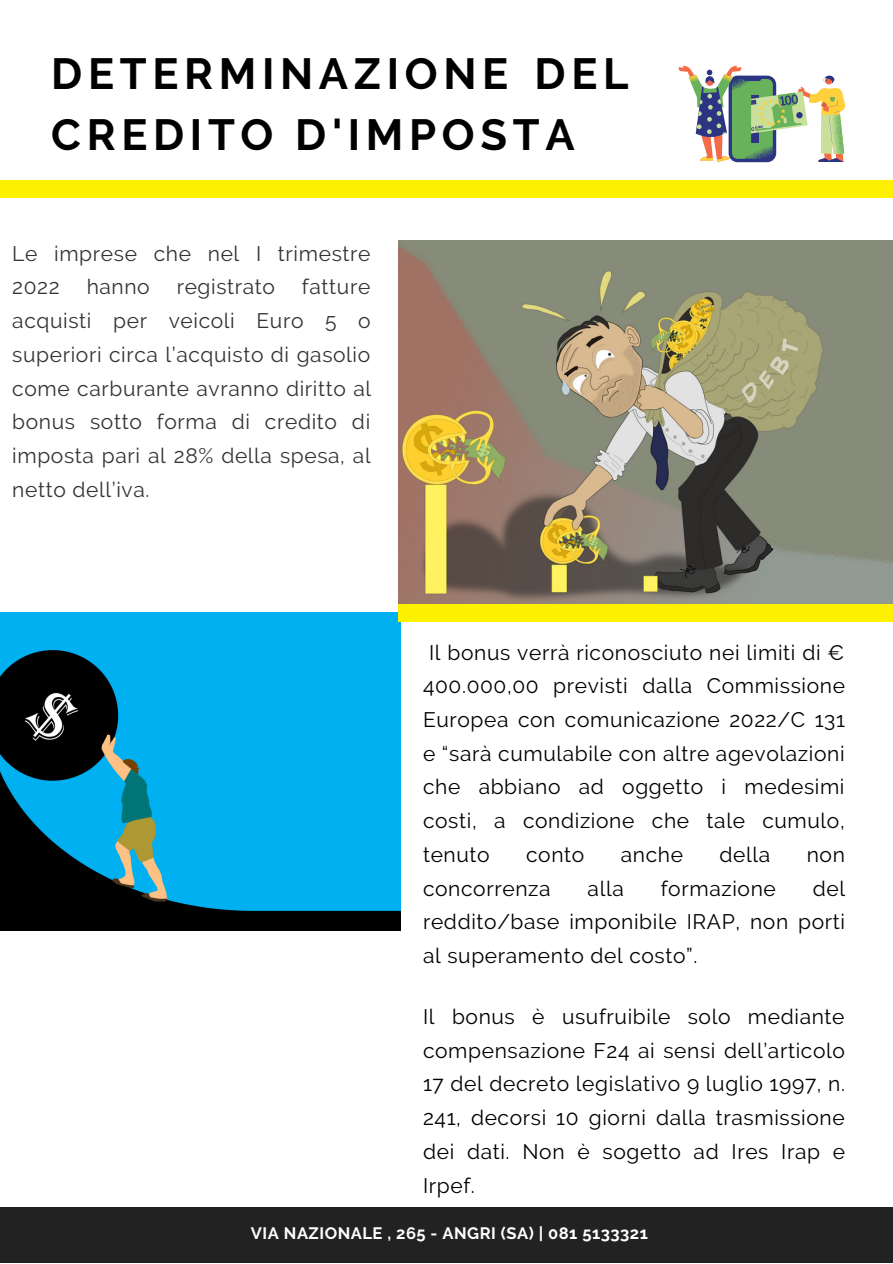
<style>
.page{position:relative;width:893px;height:1264px;background:#fff}
.page>*{position:absolute;margin:0;border:0;box-sizing:border-box;transform-origin:0 0}
.t1{font:700 43.5px/60.8px "Raleway";letter-spacing:.13em;color:#000}
.t2{font:21px/33.8px "Raleway";letter-spacing:.03em;color:#000;text-align:justify}
.t3{font:21px/33.8px "Raleway";letter-spacing:.03em;color:#343434}
.t4{font:700 16.5px "Raleway";letter-spacing:.03em;color:#fff}
</style>
<div class="page">
<div style="left:0;top:1207px;width:892px;height:55px;background:#222"></div>
<div style="left:0;top:180px;width:892px;height:17px;background:#fef001"></div>
<img style="left:398px;top:240px;width:494px;height:364px">
<img style="left:0;top:612px;width:400px;height:318px">
<div style="left:398px;top:604px;width:494px;height:17px;background:#fef001"></div>
<svg style="left:678px;top:65px;width:167px;height:97px"></svg>
<h1 class="t1" style="left:51px;top:44px;width:578px">DETERMINAZIONE DEL<br>CREDITO D'IMPOSTA</h1>
<p class="t3" style="left:12px;top:236px;width:360px">Le imprese che nel I trimestre<br>2022</p>
<p class="t3" style="left:12px;top:270px;width:360px;text-align:justify;text-indent:290px">fatture acquisti per veicoli Euro 5 o superiori circa l’acquisto di gasolio come carburante avranno diritto al bonus sotto forma di credito di imposta pari al 28% della spesa, al netto dell’iva.</p>
<p class="t3" style="left:87px;top:270px;width:65px">hanno</p>
<p class="t3" style="left:177px;top:270px;width:100px">registrato</p>
<p class="t2" style="left:423px;top:635px;width:423px">Il bonus verrà riconosciuto nei limiti di € 400.000,00 previsti dalla Commissione Europea con comunicazione 2022/C 131 e “sarà cumulabile con altre agevolazioni che abbiano ad oggetto i medesimi costi, a condizione che tale cumulo, tenuto</p>
<p class="t2" style="left:526px;top:837px;width:60px">conto</p>
<p class="t2" style="left:620px;top:837px;width:64px">anche</p>
<p class="t2" style="left:719px;top:837px;width:52px">della</p>
<p class="t2" style="left:806px;top:837px;width:40px">non</p>
<p class="t2" style="left:423px;top:871px;width:129px">concorrenza</p>
<p class="t2" style="left:587px;top:871px;width:38px">alla</p>
<p class="t2" style="left:660px;top:871px;width:117px">formazione</p>
<p class="t2" style="left:423px;top:871px;width:423px;text-indent:390px">del reddito/base imponibile IRAP, non porti al superamento del costo”.</p>
<p class="t2" style="left:423px;top:999px;width:423px">Il bonus è usufruibile solo mediante compensazione F24 ai sensi dell’articolo 17 del decreto legislativo 9 luglio 1997, n.<br>241, decorsi 10 giorni dalla trasmissione dei dati. Non è sogetto ad Ires Irap e Irpef.</p>
<p class="t4" style="left:251px;top:1223px;width:398px">VIA NAZIONALE , 265 - ANGRI (SA) | 081 5133321</p>
</div>
